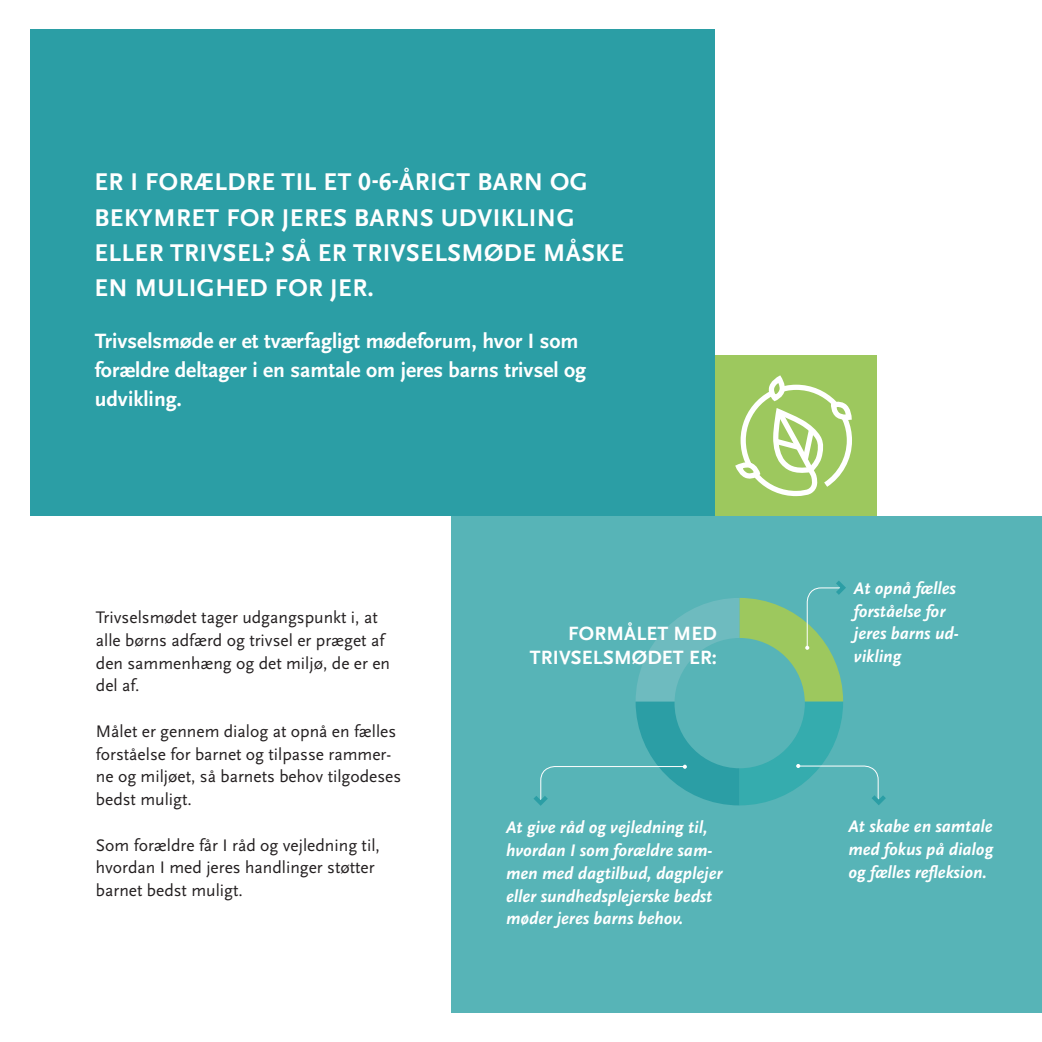
<style>
.page{position:relative;width:1042px;height:1042px;background:#fff}
.page>*{position:absolute;margin:0;border:0;box-sizing:border-box;transform-origin:0 0}
.t1{font:700 25.38px/35.4px "Scala Sans OT";letter-spacing:.02em;color:#fff}
.t2{font:700 21.7px/28.9px "Scala Sans OT";color:#fff}
.t3{font:700 20.12px/23.6px "Scala Sans OT";letter-spacing:.01em;color:#fff;text-align:right}
.t4{font:17.5px/22.8px "Scala Sans OT";color:#231f20}
.t5{font:italic 700 17.5px/22.8px "Scala Sans OT";color:#fff}
</style>
<div class="page">
<div style="left:714px;top:356px;width:162px;height:160px;background:#9dc85e"></div>
<div style="left:30px;top:30px;width:684px;height:486px;background:#2b9ea5"></div>
<div style="left:451px;top:516px;width:591px;height:496px;background:#57b4b7"></div>
<svg style="left:735px;top:377px;width:117px;height:120px"></svg>
<svg style="left:533px;top:581px;width:353px;height:225px"></svg>
<h1 class="t1" style="left:94px;top:165px;width:531px">ER I FORÆLDRE TIL ET 0-6-ÅRIGT BARN OG BEKYMRET FOR JERES BARNS UDVIKLING ELLER TRIVSEL? SÅ ER TRIVSELSMØDE MÅSKE EN MULIGHED FOR JER.</h1>
<p class="t2" style="left:95px;top:327px;width:493px">Trivselsmøde er et tværfagligt mødeforum, hvor I som forældre deltager i en samtale om jeres barns trivsel og udvikling.</p>
<p class="t4" style="left:96px;top:606px;width:296px">Trivselsmødet tager udgangspunkt i, at alle børns adfærd og trivsel er præget af den sammenhæng og det miljø, de er en del af.</p>
<p class="t4" style="left:96px;top:720px;width:307px">Målet er gennem dialog at opnå en fælles forståelse for barnet og tilpasse rammer&shy;ne og miljøet, så barnets behov tilgodeses bedst muligt.</p>
<p class="t4" style="left:96px;top:834px;width:285px">Som forældre får I råd og vejledning til, hvordan I med jeres handlinger støtter barnet bedst muligt.</p>
<p class="t3" style="left:530px;top:622px;width:189px">FORMÅLET MED<br>TRIVSELSMØDET ER:</p>
<p class="t5" style="left:506px;top:816px;width:218px">At give råd og vejledning til, hvordan I som forældre sam&shy;men med dagtilbud, dagplejer eller sundhedsplejerske bedst møder jeres barns behov.</p>
<p class="t5" style="left:854px;top:577px;width:106px">At opnå fælles forståelse for jeres barns ud&shy;vikling</p>
<p class="t5" style="left:848px;top:815px;width:146px;text-align:justify">At skabe en samtale med fokus på dialog og fælles refleksion.</p>
</div>
